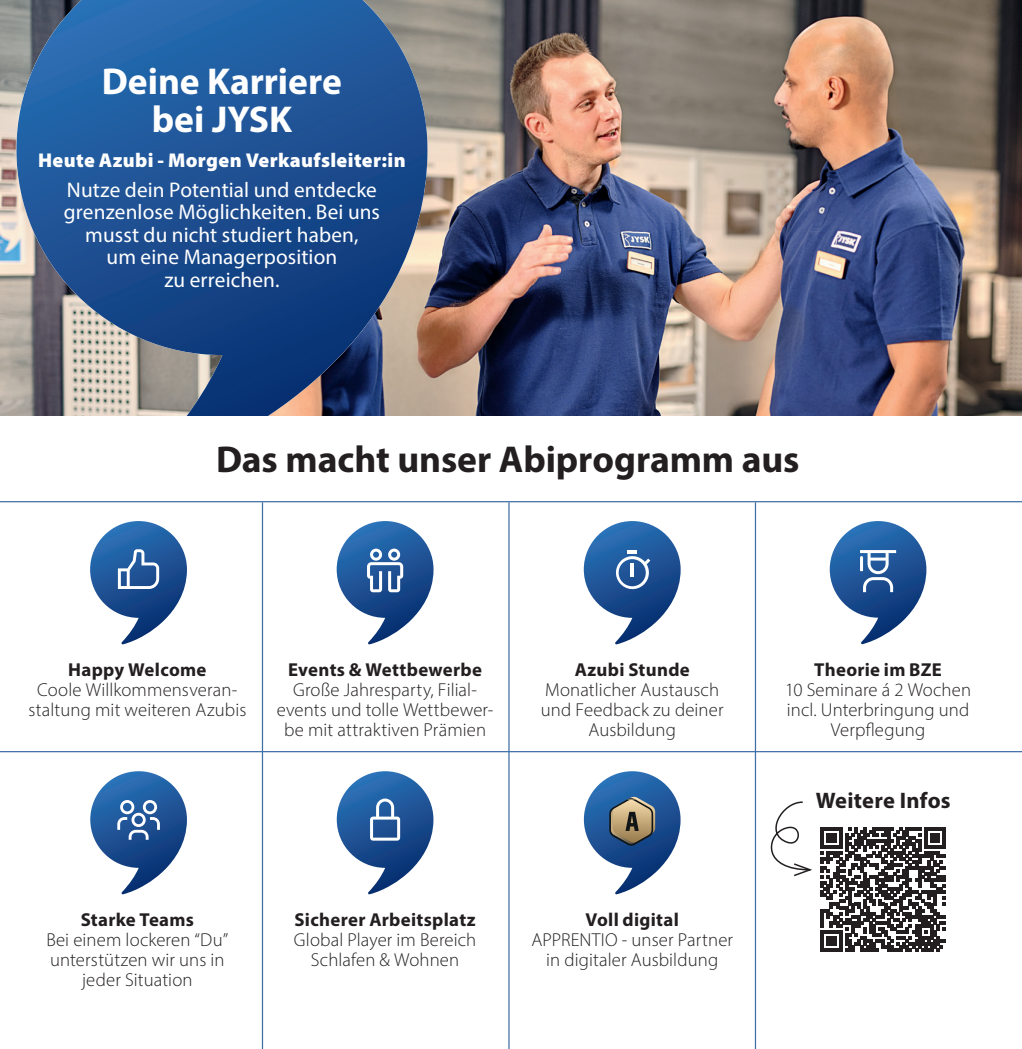
<style>
.page{position:relative;width:1022px;height:1049px;background:#fff}
.page>*{position:absolute;margin:0;border:0;box-sizing:border-box;transform-origin:0 0}
.t1{font:700 37.5px "Myriad Pro";letter-spacing:-.005em;color:#231f20}
.t2{font:700 37.5px/37.5px "Myriad Pro";letter-spacing:-.005em;color:#fff;text-align:center}
.t3{font:700 22.5px "Myriad Pro";letter-spacing:.01em;color:#231f20}
.t4{font:21.25px/22.5px "Myriad Pro";letter-spacing:.005em;color:#fff;text-align:center}
.t5{font:900 20px "Myriad Pro";letter-spacing:.015em;color:#fff}
.t6{font:300 18.75px/20px "Myriad Pro";letter-spacing:.005em;color:#231f20;text-align:center}
.t7{font:700 18.75px "Myriad Pro";letter-spacing:.015em;color:#231f20}
</style>
<div class="page">
<img style="left:0;top:0;width:1021px;height:416px">
<svg style="left:829px;top:521px;width:97px;height:123px"></svg>
<svg style="left:16px;top:0;width:411px;height:416px;background:#385f92"></svg>
<svg style="left:90px;top:771px;width:97px;height:123px"></svg>
<svg style="left:336px;top:521px;width:97px;height:123px"></svg>
<svg style="left:336px;top:771px;width:97px;height:123px"></svg>
<svg style="left:90px;top:521px;width:97px;height:123px"></svg>
<svg style="left:583px;top:521px;width:97px;height:123px"></svg>
<svg style="left:583px;top:771px;width:97px;height:123px"></svg>
<svg style="left:770px;top:801px;width:42px;height:76px"></svg>
<svg style="left:820px;top:827px;width:125px;height:124px"></svg>
<hr style="left:0;top:751px;width:1021px;height:1px;background:#406fa5">
<hr style="left:0;top:501px;width:1021px;height:1px;background:#406fa5">
<hr style="left:262px;top:502px;width:1px;height:547px;background:#406fa5">
<hr style="left:508px;top:502px;width:1px;height:547px;background:#406fa5">
<hr style="left:754px;top:502px;width:1px;height:547px;background:#406fa5">
<h1 class="t2" style="left:102px;top:61px;width:241px">Deine Karriere bei JYSK</h1>
<p class="t5" style="left:38px;top:147px;width:369px">Heute Azubi - Morgen Verkaufsleiter:in</p>
<p class="t4" style="left:64px;top:178px;width:317px">Nutze dein Potential und entdecke grenzenlose Möglichkeiten. Bei uns musst du nicht studiert haben,<br>um eine Managerposition<br>zu erreichen.</p>
<h1 class="t1" style="left:216px;top:435px;width:584px">Das macht unser Abiprogramm aus</h1>
<p class="t7" style="left:68px;top:658px;width:140px">Happy Welcome</p>
<p class="t6" style="left:28px;top:680px;width:219px">Coole Willkommensveran&shy;staltung mit weiteren Azubis</p>
<p class="t7" style="left:288px;top:658px;width:195px">Events &amp; Wettbewerbe</p>
<p class="t6" style="left:277px;top:680px;width:218px">Große Jahresparty, Filial&shy;events und tolle Wettbewer&shy;be mit attraktiven Prämien</p>
<p class="t7" style="left:574px;top:658px;width:117px">Azubi Stunde</p>
<p class="t6" style="left:540px;top:680px;width:184px">Monatlicher Austausch und Feedback zu deiner<br>Ausbildung</p>
<p class="t7" style="left:81px;top:908px;width:115px">Starke Teams</p>
<p class="t6" style="left:46px;top:930px;width:183px">Bei einem lockeren “Du” unterstützen wir uns in jeder Situation</p>
<p class="t7" style="left:294px;top:908px;width:182px">Sicherer Arbeitsplatz</p>
<p class="t6" style="left:294px;top:930px;width:184px">Global Player im Bereich<br>Schlafen &amp; Wohnen</p>
<p class="t7" style="left:585px;top:908px;width:95px">Voll digital</p>
<p class="t6" style="left:531px;top:930px;width:203px">APPRENTIO - unser Partner in digitaler Ausbildung</p>
<p class="t7" style="left:813px;top:658px;width:129px">Theorie im BZE</p>
<p class="t6" style="left:784px;top:680px;width:187px">10 Seminare á 2 Wochen incl. Unterbringung und<br>Verpflegung</p>
<p class="t3" style="left:815px;top:785px;width:136px">Weitere Infos</p>
</div>
